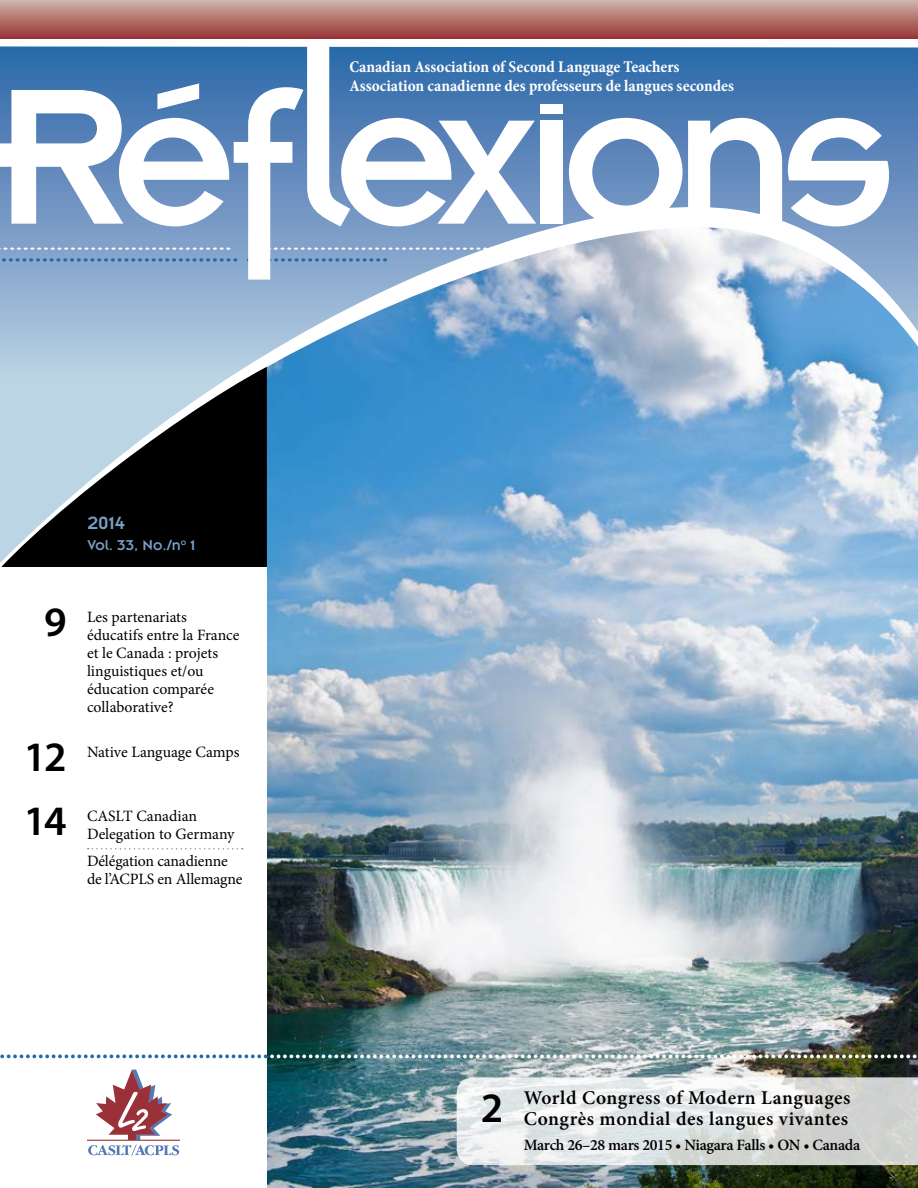
<style>
.page{position:relative;width:918px;height:1188px;background:#fff}
.page>*{position:absolute;margin:0;border:0;box-sizing:border-box;transform-origin:0 0}
.t1{font:600 42px "Myriad Pro";color:#000}
.t2{font:600 19.5px/21px "Minion Pro";letter-spacing:.03em;color:#000;text-align:right}
.t3{font:19.5px "Insignia A";color:#79a0c7}
.t4{font:700 condensed 16.5px/19.5px "Minion Pro";color:#fff}
.t5{font:15.75px/18px "Minion Pro";letter-spacing:-.005em;color:#000}
.t6{font:600 15.75px "Minion Pro";letter-spacing:-.02em;color:#000}
.t7{font:15.75px "Insignia A";color:#79a0c7}
.s1{font-family:"Myriad Pro";font-size:42px}
</style>
<div class="page">
<svg style="left:0;top:47px;width:918px;height:320px;background:#6993c1"></svg>
<div style="left:0;top:0;width:918px;height:38px;background:linear-gradient(to bottom,#ceb4aa,#9b3839)"></div>
<img style="left:243px;top:227px;width:675px;height:961px">
<svg style="left:0;top:46px;width:536px;height:234px"></svg>
<div style="left:541px;top:121px;width:22px;height:103px;background:#fff"></div>
<div style="left:541px;top:104px;width:22px;height:10px;background:#fff"></div>
<svg style="left:569px;top:118px;width:213px;height:108px"></svg>
<svg style="left:788px;top:118px;width:101px;height:108px"></svg>
<svg style="left:0;top:367px;width:267px;height:200px;background:#576268"></svg>
<div style="left:0;top:567px;width:267px;height:621px;background:#fff"></div>
<svg style="left:87px;top:1070px;width:93px;height:86px"></svg>
<svg style="left:88px;top:848px;width:155px;height:1px"></svg>
<svg style="left:457px;top:1077px;width:461px;height:88px"></svg>
<img style="left:0;top:1054px;width:917px;height:4px">
<p class="t4" style="left:350px;top:57px;width:386px">Canadian Association of Second Language Teachers<br>Association canadienne des professeurs de langues secondes</p>
<p class="t3" style="left:87px;top:513px;width:39px">2014</p>
<p class="t7" style="left:87px;top:537px;width:110px">Vol. 33, No./n<sup>o</sup> 1</p>
<h1 class="t1" style="left:44px;top:596px;width:24px">9</h1>
<p class="t5" style="left:87px;top:608px;width:154px">Les partenariats éducatifs entre la France et le Canada : projets linguistiques et/ou éducation comparée collaborative?</p>
<h1 class="t1" style="left:24px;top:730px;width:44px">12</h1>
<p class="t5" style="left:87px;top:743px;width:154px">Native Language Camps</p>
<h1 class="t1" style="left:24px;top:794px;width:44px">14</h1>
<p class="t5" style="left:87px;top:807px;width:149px">CASLT Canadian<br>Delegation to Germany</p>
<p class="t5" style="left:87px;top:852px;width:157px">Délégation canadienne de l’ACPLS en Allemagne</p>
<p class="t2" style="left:481px;top:1088px;width:371px"><span class="s1">2</span> World Congress of Modern Languages<br>Congrès mondial des langues vivantes</p>
<p class="t6" style="left:524px;top:1134px;width:338px">March 26–28 mars 2015 • Niagara Falls • ON • Canada</p>
</div>
